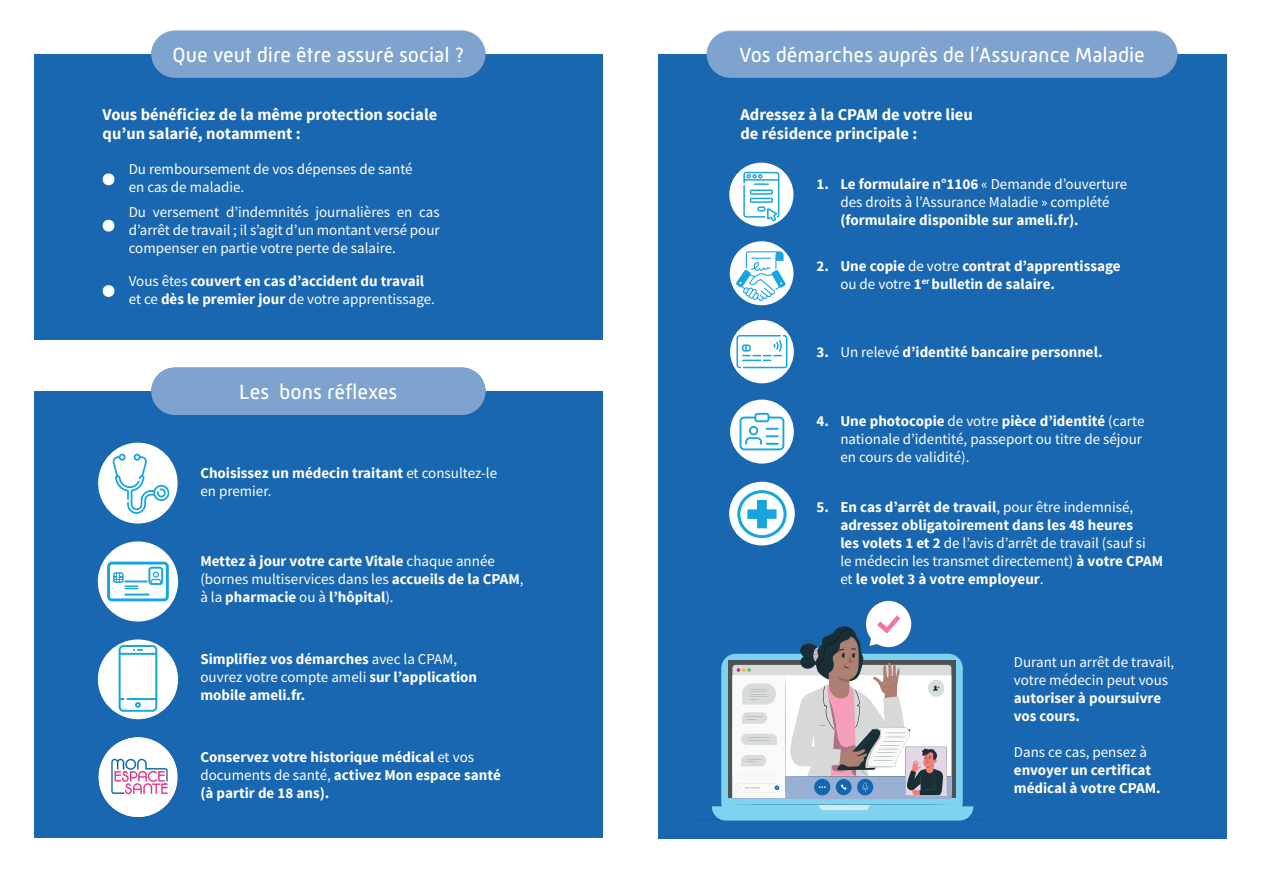
<style>
.page{position:relative;width:1263px;height:893px;background:#fff}
.page>*{position:absolute;margin:0;border:0;box-sizing:border-box;transform-origin:0 0}
.t1{font:21px "Mic 32 New";color:#fff}
.t2{font:700 16.5px "Source Sans Pro";color:#fff}
.t3{font:700 15px/18px "Source Sans Pro";color:#fff}
.t4{font:15px/18px "Source Sans Pro";color:#fff}
.s1{font-weight:400}
.s2{font-weight:700}
</style>
<div class="page">
<div style="left:658px;top:54px;width:568px;height:784px;background:#1967b0"></div>
<div style="left:707px;top:30px;width:470px;height:48px;background:#7ea3ce;border-radius:24px"></div>
<svg style="left:721px;top:654px;width:242px;height:163px;background:#7ac7e4"></svg>
<div style="left:728px;top:660px;width:227px;height:138px;background:linear-gradient(to bottom,#56595b,#4e5153)"></div>
<svg style="left:691px;top:805px;width:300px;height:16px;background:#70c1e4"></svg>
<div style="left:732px;top:776px;width:219px;height:22px;background:#97b0d4"></div>
<svg style="left:732px;top:675px;width:53px;height:123px"></svg>
<svg style="left:733px;top:600px;width:218px;height:197px"></svg>
<div style="left:730px;top:241px;width:63px;height:64px;background:#fff;border-radius:50%"></div>
<svg style="left:736px;top:251px;width:50px;height:51px"></svg>
<div style="left:730px;top:320px;width:64px;height:63px;background:#fff;border-radius:50%"></div>
<svg style="left:736px;top:335px;width:51px;height:33px"></svg>
<div style="left:730px;top:400px;width:64px;height:64px;background:#fff;border-radius:50%"></div>
<svg style="left:739px;top:413px;width:45px;height:37px"></svg>
<div style="left:729px;top:163px;width:64px;height:64px;background:#fff;border-radius:50%"></div>
<svg style="left:743px;top:172px;width:36px;height:49px"></svg>
<div style="left:34px;top:54px;width:569px;height:286px;background:#1967b0"></div>
<div style="left:34px;top:391px;width:569px;height:447px;background:#1967b0"></div>
<div style="left:151px;top:30px;width:334px;height:48px;background:#7ea3ce;border-radius:24px"></div>
<div style="left:151px;top:367px;width:334px;height:48px;background:#7ea3ce;border-radius:24px"></div>
<div style="left:98px;top:443px;width:80px;height:80px;background:#fff;border-radius:50%"></div>
<svg style="left:112px;top:453px;width:58px;height:61px"></svg>
<svg style="left:102px;top:173px;width:13px;height:13px"></svg>
<svg style="left:102px;top:219px;width:13px;height:13px"></svg>
<svg style="left:102px;top:285px;width:13px;height:12px"></svg>
<div style="left:98px;top:541px;width:80px;height:80px;background:#fff;border-radius:50%"></div>
<svg style="left:107px;top:562px;width:62px;height:39px"></svg>
<div style="left:98px;top:639px;width:80px;height:80px;background:#fff;border-radius:50%"></div>
<svg style="left:119px;top:645px;width:38px;height:67px"></svg>
<img style="left:98px;top:737px;width:80px;height:81px">
<svg style="left:729px;top:482px;width:66px;height:63px;background:#e5f4fa"></svg>
<svg style="left:747px;top:500px;width:29px;height:28px"></svg>
<div style="left:737px;top:490px;width:49px;height:48px;border:3px solid #16a6df;border-radius:50%"></div>
<p class="t1" style="left:173px;top:43px;width:293px">Que veut dire être assuré social ?</p>
<p class="t2" style="left:103px;top:104px;width:336px">Vous bénéficiez de la même protection sociale</p>
<p class="t2" style="left:103px;top:123px;width:200px">qu’un salarié, notamment :</p>
<p class="t4" style="left:129px;top:160px;width:285px">Du remboursement de vos dépenses de santé</p>
<p class="t4" style="left:129px;top:178px;width:117px">en cas de maladie.</p>
<p class="t4" style="left:129px;top:203px;width:313px;text-align:justify">Du versement d’indemnités journalières en cas d’arrêt de travail ; il s’agit d’un montant versé pour compenser en partie votre perte de salaire.</p>
<p class="t3" style="left:129px;top:273px;width:297px"><span class="s1">Vous êtes</span> couvert en cas d’accident du travail</p>
<p class="t4" style="left:129px;top:290px;width:308px">et ce <span class="s2">dès le premier jour</span> de votre apprentissage.</p>
<p class="t1" style="left:239px;top:380px;width:160px">Les bons réflexes</p>
<p class="t3" style="left:200px;top:465px;width:298px">Choisissez un médecin traitant <span class="s1">et consultez-le</span></p>
<p class="t4" style="left:200px;top:482px;width:73px">en premier.</p>
<p class="t3" style="left:200px;top:552px;width:325px">Mettez à jour votre carte Vitale <span class="s1">chaque année (bornes multiservices dans les</span> accueils de la CPAM<span class="s1">,</span></p>
<p class="t3" style="left:200px;top:588px;width:195px"><span class="s1">à la</span> pharmacie <span class="s1">ou à</span> l’hôpital<span class="s1">).</span></p>
<p class="t3" style="left:200px;top:650px;width:258px">Simplifiez vos démarches <span class="s1">avec la CPAM,</span></p>
<p class="t4" style="left:200px;top:668px;width:278px">ouvrez votre compte ameli <span class="s2">sur l’application</span></p>
<p class="t3" style="left:200px;top:686px;width:106px">mobile ameli.fr.</p>
<p class="t3" style="left:200px;top:748px;width:275px">Conservez votre historique médical <span class="s1">et vos</span></p>
<p class="t3" style="left:200px;top:766px;width:302px"><span class="s1">documents de santé,</span> activez Mon espace santé</p>
<p class="t3" style="left:200px;top:784px;width:131px">(à partir de 18 ans).</p>
<p class="t1" style="left:739px;top:43px;width:407px">Vos démarches auprès de l’Assurance Maladie</p>
<p class="t2" style="left:740px;top:104px;width:234px">Adressez à la CPAM de votre lieu</p>
<p class="t2" style="left:740px;top:123px;width:178px">de résidence principale :</p>
<p class="t3" style="left:816px;top:176px;width:14px">1.</p>
<p class="t3" style="left:816px;top:258px;width:14px">2.</p>
<p class="t4" style="left:840px;top:175px;width:288px"><span class="s2">Le formulaire n°1106</span> « Demande d’ouverture</p>
<p class="t4" style="left:840px;top:193px;width:271px">des droits à l’Assurance Maladie » complété</p>
<p class="t3" style="left:840px;top:212px;width:240px">(formulaire disponible sur ameli.fr).</p>
<p class="t3" style="left:840px;top:258px;width:282px">Une copie <span class="s1">de votre</span> contrat d’apprentissage</p>
<p class="t3" style="left:840px;top:276px;width:216px"><span class="s1">ou de votre</span> 1<sup>er</sup> bulletin de salaire.</p>
<p class="t3" style="left:816px;top:343px;width:14px">3.</p>
<p class="t3" style="left:840px;top:343px;width:264px"><span class="s1">Un relevé</span> d’identité bancaire personnel.</p>
<p class="t3" style="left:816px;top:413px;width:14px">4.</p>
<p class="t4" style="left:840px;top:412px;width:306px"><span class="s2">Une photocopie</span> de votre <span class="s2">pièce d’identité</span> (carte nationale d’identité, passeport ou titre de séjour</p>
<p class="t4" style="left:840px;top:448px;width:131px">en cours de validité).</p>
<p class="t3" style="left:816px;top:499px;width:14px">5.</p>
<p class="t3" style="left:840px;top:499px;width:294px">En cas d’arrêt de travail<span class="s1">, pour être indemnisé,</span></p>
<p class="t3" style="left:840px;top:517px;width:294px">adressez obligatoirement dans les 48 heures</p>
<p class="t4" style="left:840px;top:534px;width:307px"><span class="s2">les volets 1 et 2</span> de l’avis d’arrêt de travail (sauf si</p>
<p class="t4" style="left:840px;top:552px;width:324px">le médecin les transmet directement) <span class="s2">à votre CPAM</span></p>
<p class="t3" style="left:840px;top:571px;width:205px"><span class="s1">et</span> le volet 3 à votre employeur<span class="s1">.</span></p>
<p class="t4" style="left:1014px;top:653px;width:162px">Durant un arrêt de travail, votre médecin peut vous <span class="s2">autoriser à poursuivre</span></p>
<p class="t3" style="left:1014px;top:707px;width:68px">vos cours.</p>
<p class="t3" style="left:1014px;top:743px;width:148px"><span class="s1">Dans ce cas, pensez à </span>envoyer un certificat médical à votre CPAM.</p>
</div>
